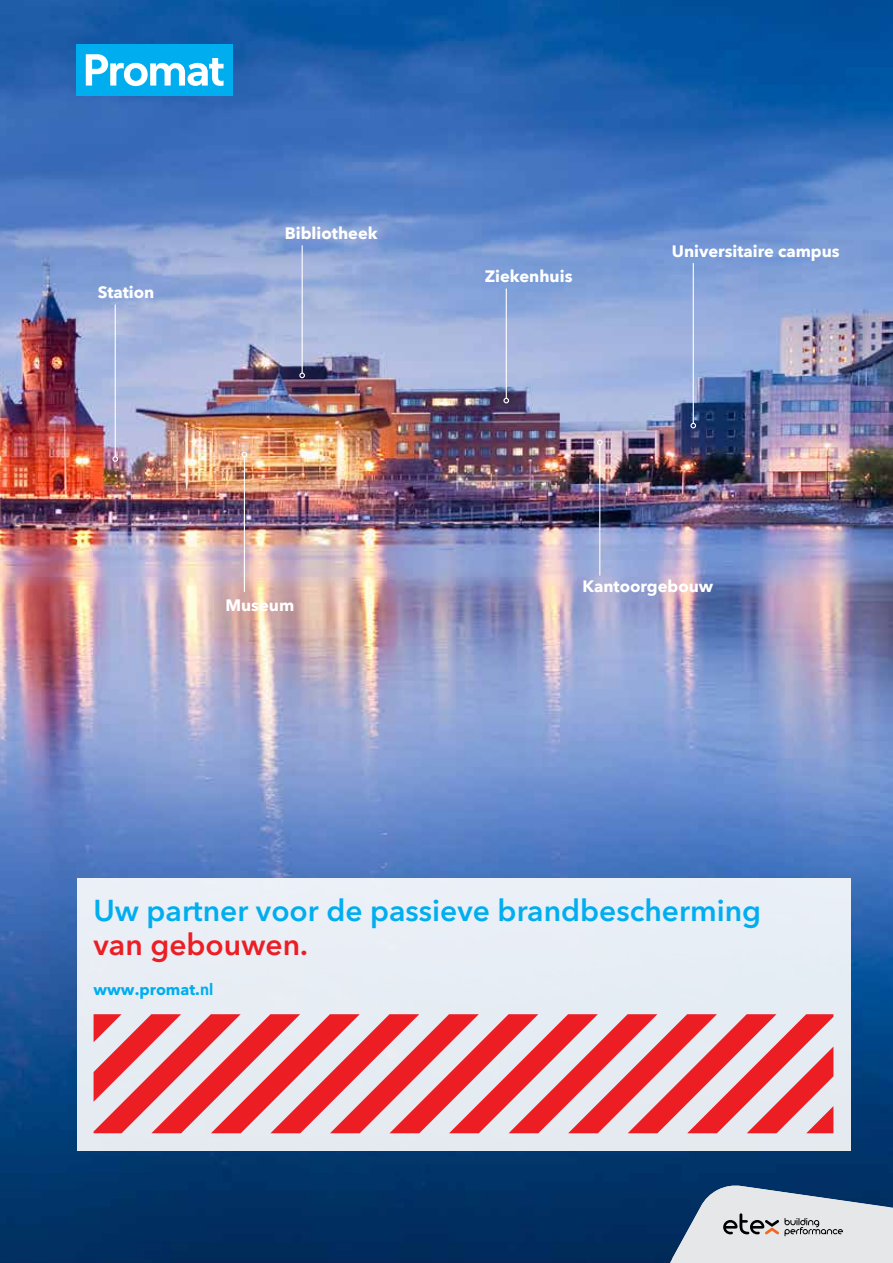
<style>
.page{position:relative;width:893px;height:1263px;background:#fff}
.page>*{position:absolute;margin:0;border:0;box-sizing:border-box;transform-origin:0 0}
.t1{font:600 30px "Avenir Next LT Pro";color:#00aeef}
.t2{font:600 30px "Avenir Next LT Pro";color:#ed1d24}
.t3{font:700 16.5px "Avenir Next";color:#fff}
.t4{font:700 15.75px "Avenir Next LT Pro";color:#00aeef}
.s1{font-family:"Adobe Gothic Std";font-size:15px}
</style>
<div class="page">
<img style="left:0;top:0;width:893px;height:1263px">
<div style="left:77px;top:45px;width:156px;height:51px;background:#00aeef"></div>
<svg style="left:86px;top:54px;width:138px;height:32px"></svg>
<hr style="left:115px;top:304px;width:1px;height:153px;background:#fff">
<svg style="left:112px;top:456px;width:6px;height:6px"></svg>
<hr style="left:693px;top:263px;width:1px;height:160px;background:#fff">
<svg style="left:690px;top:423px;width:6px;height:5px"></svg>
<hr style="left:302px;top:245px;width:1px;height:128px;background:#fff">
<svg style="left:299px;top:373px;width:6px;height:5px"></svg>
<hr style="left:506px;top:289px;width:1px;height:109px;background:#fff">
<svg style="left:503px;top:398px;width:6px;height:5px"></svg>
<hr style="left:599px;top:445px;width:1px;height:131px;background:#fff">
<svg style="left:597px;top:439px;width:6px;height:6px"></svg>
<hr style="left:244px;top:457px;width:1px;height:135px;background:#fff">
<svg style="left:242px;top:452px;width:5px;height:5px"></svg>
<svg style="left:663px;top:1185px;width:230px;height:78px;background:#aab5c1"></svg>
<div style="left:77px;top:878px;width:773px;height:272px;background:#e8eef5"></div>
<svg style="left:94px;top:1014px;width:739px;height:119px"></svg>
<p class="t3" style="left:98px;top:278px;width:58px">Station</p>
<p class="t3" style="left:285px;top:219px;width:94px">Bibliotheek</p>
<p class="t3" style="left:485px;top:262px;width:89px">Ziekenhuis</p>
<p class="t3" style="left:672px;top:237px;width:169px">Universitaire campus</p>
<p class="t3" style="left:225px;top:591px;width:70px">Museum</p>
<p class="t3" style="left:583px;top:572px;width:132px">Kantoorgebouw</p>
<h1 class="t1" style="left:94px;top:892px;width:669px">Uw partner voor de passieve brandbescherming</h1>
<h1 class="t2" style="left:94px;top:926px;width:216px">van gebouwen.</h1>
<p class="t4" style="left:94px;top:980px;width:121px">www.promat.<span class="s1">nl</span></p>
</div>
